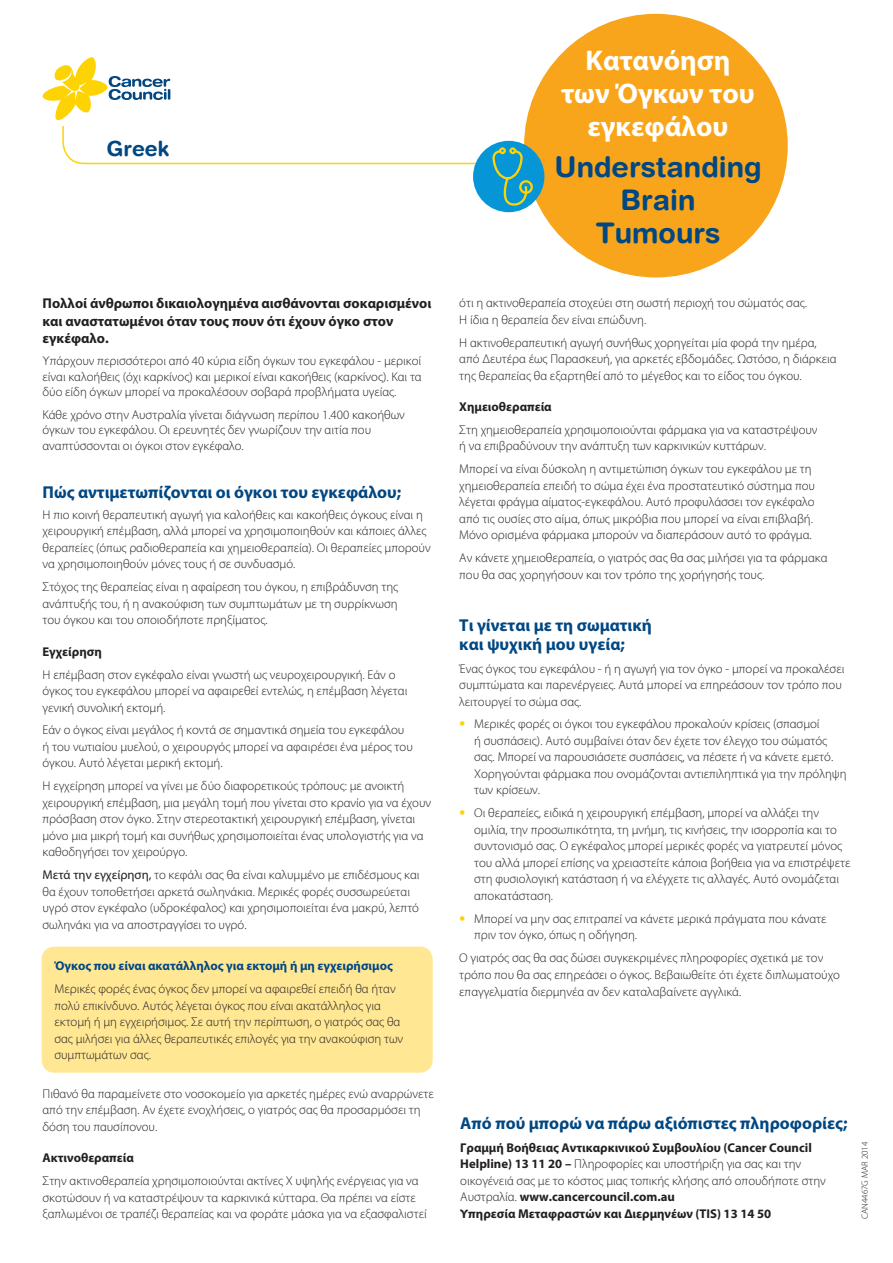
<style>
.page{position:relative;width:893px;height:1263px;background:#fff}
.page>*{position:absolute;margin:0;border:0;box-sizing:border-box;transform-origin:0 0}
.t1{font:700 28.5px/33px "Myriad Pro";color:#fff;text-align:center}
.t2{font:700 28.5px/33px "Helvetica Rounded LT Std";color:#014782;text-align:center}
.t3{font:700 21px "Helvetica Rounded LT Std";color:#014782}
.t4{font:700 17.25px/18.8px "Myriad Pro";color:#014782}
.t5{font:700 14.25px/17.2px "Myriad Pro";color:#231f20}
.t6{font:300 12.75px/16.5px "Myriad Pro";color:#231f20}
.t7{font:700 12.75px/16.5px "Myriad Pro";color:#231f20}
.t8{font:700 12.75px "Myriad Pro";color:#014782}
.t9{font:300 9px "Myriad Pro";color:#231f20}
.s1{font-weight:400}
.s2{font-family:"Helvetica Neue LT Std";color:#fed304}
.s3{font-weight:300}
</style>
<div class="page">
<div style="left:524px;top:14px;width:264px;height:263px;background:#f9a51b;border-radius:50%"></div>
<div style="left:473px;top:141px;width:72px;height:71px;background:#0696d7;border-radius:50%"></div>
<div style="left:42px;top:946px;width:391px;height:127px;background:#ffe794;border-radius:13px"></div>
<svg style="left:43px;top:57px;width:490px;height:156px"></svg>
<h2 class="t3" style="left:106px;top:136px;width:64px">Greek</h2>
<p class="t5" style="left:43px;top:294px;width:390px">Πολλοί άνθρωποι δικαιολογημένα αισθάνονται σοκαρισμένοι και αναστατωμένοι όταν τους πουν ότι έχουν όγκο στον εγκέφαλο.</p>
<p class="t6" style="left:43px;top:353px;width:381px;line-height:15.8px;text-align:justify">Υπάρχουν περισσότεροι από 40 κύρια είδη όγκων του εγκεφάλου - μερικοί είναι καλοήθεις (όχι καρκίνος) και μερικοί είναι κακοήθεις (καρκίνος). Και τα δύο είδη όγκων μπορεί να προκαλέσουν σοβαρά προβλήματα υγείας.</p>
<p class="t6" style="left:43px;top:406px;width:364px;line-height:15.8px">Κάθε χρόνο στην Αυστραλία γίνεται διάγνωση περίπου 1.400 κακοήθων όγκων του εγκεφάλου. Οι ερευνητές δεν γνωρίζουν την αιτία που αναπτύσσονται οι όγκοι στον εγκέφαλο.</p>
<h3 class="t4" style="left:43px;top:482px;width:360px">Πώς αντιμετωπίζονται οι όγκοι του εγκεφάλου;</h3>
<p class="t6" style="left:43px;top:506px;width:390px">Η πιο κοινή θεραπευτική αγωγή για καλοήθεις και κακοήθεις όγκους είναι η χειρουργική επέμβαση, αλλά μπορεί να χρησιμοποιηθούν και κάποιες άλλες θεραπείες (όπως ραδιοθεραπεία και χημειοθεραπεία). Οι θεραπείες μπορούν να χρησιμοποιηθούν μόνες τους ή σε συνδυασμό.</p>
<p class="t6" style="left:43px;top:579px;width:357px;text-align:justify">Στόχος της θεραπείας είναι η αφαίρεση του όγκου, η επιβράδυνση της ανάπτυξής του, ή η ανακούφιση των συμπτωμάτων με τη συρρίκνωση του όγκου και του οποιοδήποτε πρηξίματος.</p>
<p class="t7" style="left:43px;top:643px;width:61px">Εγχείρηση</p>
<p class="t6" style="left:43px;top:666px;width:366px">Η επέμβαση στον εγκέφαλο είναι γνωστή ως νευροχειρουργική. Εάν ο όγκος του εγκεφάλου μπορεί να αφαιρεθεί εντελώς, η επέμβαση λέγεται γενική συνολική εκτομή.</p>
<p class="t6" style="left:43px;top:722px;width:372px">Εάν ο όγκος είναι μεγάλος ή κοντά σε σημαντικά σημεία του εγκεφάλου ή του νωτιαίου μυελού, ο χειρουργός μπορεί να αφαιρέσει ένα μέρος του όγκου. Αυτό λέγεται μερική εκτομή.</p>
<p class="t6" style="left:43px;top:778px;width:390px">Η εγχείρηση μπορεί να γίνει με δύο διαφορετικούς τρόπους: με ανοικτή χειρουργική επέμβαση, μια μεγάλη τομή που γίνεται στο κρανίο για να έχουν πρόσβαση στον όγκο. Στην στερεοτακτική χειρουργική επέμβαση, γίνεται μόνο μια μικρή τομή και συνήθως χρησιμοποιείται ένας υπολογιστής για να καθοδηγήσει τον χειρούργο.</p>
<p class="t6" style="left:43px;top:866px;width:378px"><span class="s1">Μετά την εγχείρηση,</span> το κεφάλι σας θα είναι καλυμμένο με επιδέσμους και θα έχουν τοποθετήσει αρκετά σωληνάκια. Μερικές φορές συσσωρεύεται υγρό στον εγκέφαλο (υδροκέφαλος) και χρησιμοποιείται ένα μακρύ, λεπτό σωληνάκι για να αποστραγγίσει το υγρό.</p>
<p class="t8" style="left:54px;top:958px;width:340px">Όγκος που είναι ακατάλληλος για εκτομή ή μη εγχειρήσιμος</p>
<p class="t6" style="left:54px;top:981px;width:350px">Μερικές φορές ένας όγκος δεν μπορεί να αφαιρεθεί επειδή θα ήταν πολύ επικίνδυνο. Αυτός λέγεται όγκος που είναι ακατάλληλος για εκτομή ή μη εγχειρήσιμος. Σε αυτή την περίπτωση, ο γιατρός σας θα σας μιλήσει για άλλες θεραπευτικές επιλογές για την ανακούφιση των συμπτωμάτων σας.</p>
<p class="t6" style="left:43px;top:1085px;width:393px">Πιθανό θα παραμείνετε στο νοσοκομείο για αρκετές ημέρες ενώ αναρρώνετε από την επέμβαση. Αν έχετε ενοχλήσεις, ο γιατρός σας θα προσαρμόσει τη δόση του παυσίπονου.</p>
<p class="t7" style="left:43px;top:1149px;width:93px">Ακτινοθεραπεία</p>
<p class="t6" style="left:43px;top:1172px;width:386px">Στην ακτινοθεραπεία χρησιμοποιούνται ακτίνες Χ υψηλής ενέργειας για να σκοτώσουν ή να καταστρέψουν τα καρκινικά κύτταρα. Θα πρέπει να είστε ξαπλωμένοι σε τραπέζι θεραπείας και να φοράτε μάσκα για να εξασφαλιστεί</p>
<h1 class="t1" style="left:561px;top:43px;width:195px">Κατανόηση των Όγκων του εγκεφάλου</h1>
<h1 class="t2" style="left:555px;top:150px;width:208px">Understanding<br>Brain<br>Tumours</h1>
<p class="t6" style="left:459px;top:295px;width:349px">ότι η ακτινοθεραπεία στοχεύει στη σωστή περιοχή του σώματός σας.<br>Η ίδια η θεραπεία δεν είναι επώδυνη.</p>
<p class="t6" style="left:459px;top:334px;width:379px">Η ακτινοθεραπευτική αγωγή συνήθως χορηγείται μία φορά την ημέρα, από Δευτέρα έως Παρασκευή, για αρκετές εβδομάδες. Ωστόσο, η διάρκεια της θεραπείας θα εξαρτηθεί από το μέγεθος και το είδος του όγκου.</p>
<p class="t7" style="left:459px;top:398px;width:94px">Χημειοθεραπεία</p>
<p class="t6" style="left:459px;top:421px;width:360px">Στη χημειοθεραπεία χρησιμοποιούνται φάρμακα για να καταστρέψουν ή να επιβραδύνουν την ανάπτυξη των καρκινικών κυττάρων.</p>
<p class="t6" style="left:459px;top:461px;width:357px">Μπορεί να είναι δύσκολη η αντιμετώπιση όγκων του εγκεφάλου με τη χημειοθεραπεία επειδή το σώμα έχει ένα προστατευτικό σύστημα που λέγεται φράγμα αίματος-εγκεφάλου. Αυτό προφυλάσσει τον εγκέφαλο από τις ουσίες στο αίμα, όπως μικρόβια που μπορεί να είναι επιβλαβή.<br>Μόνο ορισμένα φάρμακα μπορούν να διαπεράσουν αυτό το φράγμα.</p>
<p class="t6" style="left:459px;top:549px;width:370px">Αν κάνετε χημειοθεραπεία, ο γιατρός σας θα σας μιλήσει για τα φάρμακα που θα σας χορηγήσουν και τον τρόπο της χορήγησής τους.</p>
<h3 class="t4" style="left:459px;top:615px;width:194px">Τι γίνεται με τη σωματική και ψυχική μου υγεία;</h3>
<p class="t6" style="left:459px;top:660px;width:387px">Ένας όγκος του εγκεφάλου - ή η αγωγή για τον όγκο - μπορεί να προκαλέσει συμπτώματα και παρενέργειες. Αυτά μπορεί να επηρεάσουν τον τρόπο που λειτουργεί το σώμα σας.</p>
<p class="t6" style="left:474px;top:716px;width:374px;text-indent:-15px"><span class="s2">•</span> Μερικές φορές οι όγκοι του εγκεφάλου προκαλούν κρίσεις (σπασμοί<br>ή συσπάσεις). Αυτό συμβαίνει όταν δεν έχετε τον έλεγχο του σώματός σας. Μπορεί να παρουσιάσετε συσπάσεις, να πέσετε ή να κάνετε εμετό.<br>Χορηγούνται φάρμακα που ονομάζονται αντιεπιληπτικά για την πρόληψη των κρίσεων.</p>
<p class="t6" style="left:474px;top:805px;width:378px;text-indent:-15px"><span class="s2">•</span> Οι θεραπείες, ειδικά η χειρουργική επέμβαση, μπορεί να αλλάξει την ομιλία, την προσωπικότητα, τη μνήμη, τις κινήσεις, την ισορροπία και το συντονισμό σας. Ο εγκέφαλος μπορεί μερικές φορές να γιατρευτεί μόνος του αλλά μπορεί επίσης να χρειαστείτε κάποια βοήθεια για να επιστρέψετε στη φυσιολογική κατάσταση ή να ελέγχετε τις αλλαγές. Αυτό ονομάζεται αποκατάσταση.</p>
<p class="t6" style="left:474px;top:910px;width:354px;text-indent:-15px"><span class="s2">•</span> Μπορεί να μην σας επιτραπεί να κάνετε μερικά πράγματα που κάνατε πριν τον όγκο, όπως η οδήγηση.</p>
<p class="t6" style="left:459px;top:949px;width:382px">Ο γιατρός σας θα σας δώσει συγκεκριμένες πληροφορίες σχετικά με τον τρόπο που θα σας επηρεάσει ο όγκος. Βεβαιωθείτε ότι έχετε διπλωματούχο επαγγελματία διερμηνέα αν δεν καταλαβαίνετε αγγλικά.</p>
<h3 class="t4" style="left:460px;top:1113px;width:389px">Από πού μπορώ να πάρω αξιόπιστες πληροφορίες;</h3>
<p class="t7" style="left:460px;top:1139px;width:367px">Γραμμή Βοήθειας Αντικαρκινικού Συμβουλίου (Cancer Council Helpline) 13 11 20 – <span class="s3">Πληροφορίες και υποστήριξη για σας και την οικογένειά σας με το κόστος μιας τοπικής κλήσης από οπουδήποτε στην Αυστραλία.</span> www.cancercouncil.com.au<br>Υπηρεσία Μεταφραστών και Διερμηνέων (TIS) 13 14 50</p>
<p class="t9" style="left:859px;top:1219px;width:79px;rotate:-90deg">CAN4467G MAR 2014</p>
</div>
